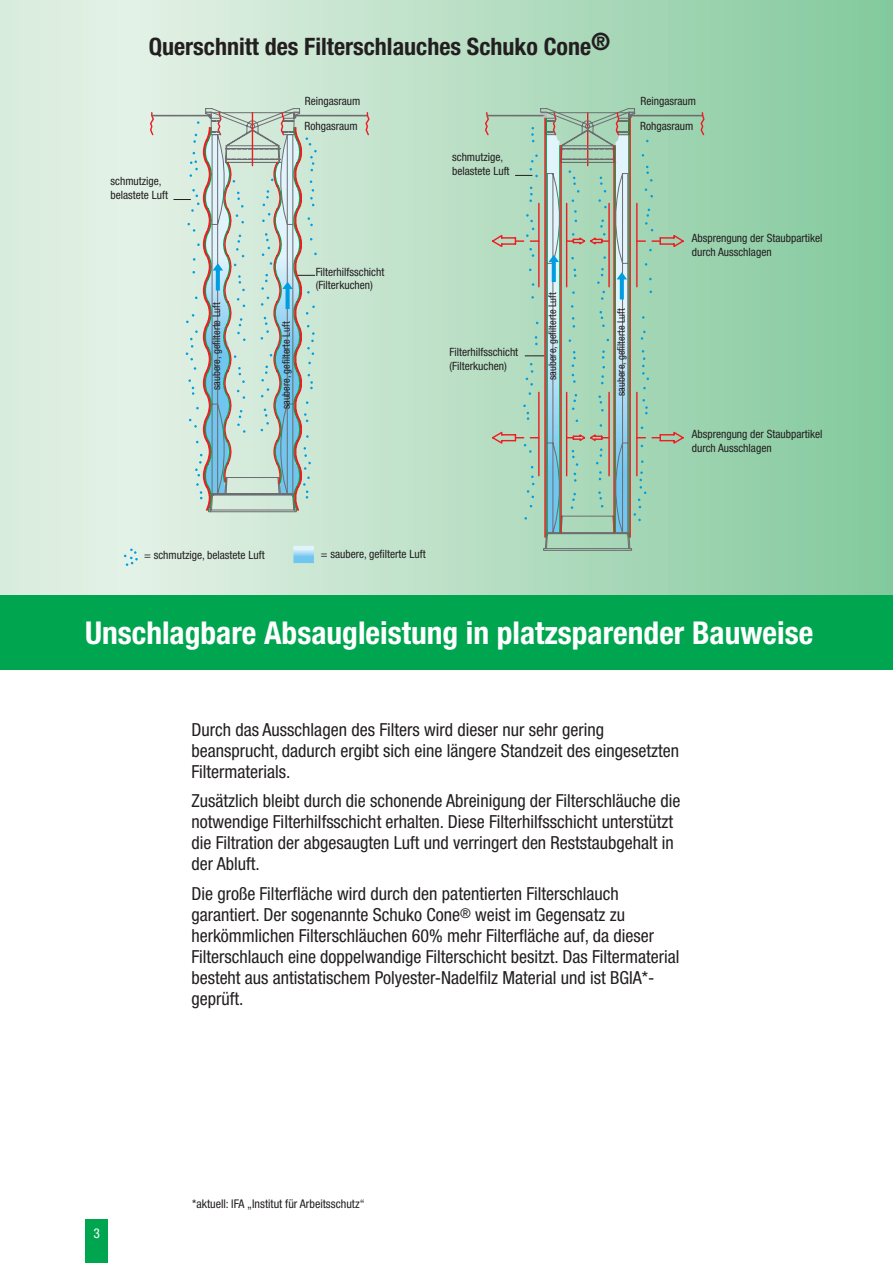
<style>
.page{position:relative;width:893px;height:1263px;background:#fff}
.page>*{position:absolute;margin:0;border:0;box-sizing:border-box;transform-origin:0 0}
.t1{font:700 condensed 31.5px "Helvetica Neue LT Pro";color:#fff}
.t2{font:700 condensed 24px "Helvetica Neue LT Pro";color:#231f20}
.t3{font:condensed 18px/21px "Helvetica Neue LT Pro";color:#231f20}
.t4{font:condensed 13.5px "Helvetica Neue LT Pro";color:#fff}
.t5{font:condensed 12px "Helvetica Neue LT Pro";color:#231f20}
.t6{font:condensed 11.4px/13.6px "Helvetica Neue LT Pro";color:#231f20}
.t7{font:condensed 10.5px "Helvetica Neue LT Pro";color:#231f20}
</style>
<div class="page">
<svg style="left:0;top:0;width:893px;height:595px;background:#b5ddc3"></svg>
<div style="left:0;top:595px;width:893px;height:75px;background:#00a54f"></div>
<hr style="left:629px;top:115px;width:74px;height:1px;background:#6c6d70">
<hr style="left:629px;top:116px;width:74px;height:1px;background:#6c6d70">
<svg style="left:487px;top:539px;width:145px;height:12px;background:#a6ccb3"></svg>
<svg style="left:700px;top:111px;width:5px;height:26px"></svg>
<svg style="left:203px;top:443px;width:429px;height:96px;background:#c3e2cc"></svg>
<svg style="left:317px;top:111px;width:167px;height:332px;background:#c1e2cb"></svg>
<svg style="left:293px;top:546px;width:21px;height:17px"></svg>
<svg style="left:124px;top:549px;width:14px;height:17px"></svg>
<svg style="left:149px;top:108px;width:168px;height:404px;background:#c4d9d1"></svg>
<svg style="left:484px;top:111px;width:201px;height:422px;background:#a6cbb4"></svg>
<div style="left:85px;top:1219px;width:23px;height:44px;background:#00a54f"></div>
<h2 class="t2" style="left:149px;top:32px;width:463px">Querschnitt des Filterschlauches Schuko Cone®</h2>
<p class="t6" style="left:111px;top:174px;width:59px">schmutzige, belastete Luft</p>
<p class="t7" style="left:210px;top:390px;width:89px;rotate:-90deg">saubere, gefilterte Luft</p>
<p class="t6" style="left:305px;top:94px;width:57px">Reingasraum</p>
<p class="t6" style="left:305px;top:119px;width:55px">Rohgasraum</p>
<p class="t7" style="left:280px;top:409px;width:89px;rotate:-90deg">saubere, gefilterte Luft</p>
<p class="t6" style="left:316px;top:265px;width:70px">Filterhilfsschicht (Filterkuchen)</p>
<p class="t6" style="left:452px;top:150px;width:59px">schmutzige, belastete Luft</p>
<p class="t6" style="left:450px;top:345px;width:70px">Filterhilfsschicht (Filterkuchen)</p>
<p class="t7" style="left:546px;top:380px;width:89px;rotate:-90deg">saubere, gefilterte Luft</p>
<p class="t6" style="left:641px;top:94px;width:57px">Reingasraum</p>
<p class="t6" style="left:640px;top:119px;width:55px">Rohgasraum</p>
<p class="t7" style="left:615px;top:396px;width:89px;rotate:-90deg">saubere, gefilterte Luft</p>
<p class="t6" style="left:692px;top:231px;width:132px">Absprengung der Staubpartikel durch Ausschlagen</p>
<p class="t6" style="left:692px;top:427px;width:132px">Absprengung der Staubpartikel durch Ausschlagen</p>
<p class="t6" style="left:144px;top:548px;width:122px">= schmutzige, belastete Luft</p>
<p class="t6" style="left:321px;top:547px;width:106px">= saubere, gefilterte Luft</p>
<h1 class="t1" style="left:85px;top:614px;width:730px">Unschlagbare Absaugleistung in platzsparender Bauweise</h1>
<p class="t3" style="left:191px;top:719px;width:489px">Durch das Ausschlagen des Filters wird dieser nur sehr gering beansprucht, dadurch ergibt sich eine längere Standzeit des eingesetzten<br>Filtermaterials.</p>
<p class="t3" style="left:191px;top:790px;width:490px">Zusätzlich bleibt durch die schonende Abreinigung der Filterschläuche die notwendige Filterhilfsschicht erhalten. Diese Filterhilfsschicht unterstützt die Filtration der abgesaugten Luft und verringert den Reststaubgehalt in der Abluft.</p>
<p class="t3" style="left:191px;top:883px;width:490px">Die große Filterfläche wird durch den patentierten Filterschlauch garantiert. Der sogenannte Schuko Cone<sup>®</sup> weist im Gegensatz zu herkömmlichen Filterschläuchen 60% mehr Filterfläche auf, da dieser Filterschlauch eine doppelwandige Filterschicht besitzt. Das Filtermaterial besteht aus antistatischem Polyester-Nadelfilz Material und ist BGIA*- geprüft.</p>
<p class="t4" style="left:93px;top:1225px;width:8px">3</p>
<p class="t5" style="left:192px;top:1196px;width:174px">*aktuell: IFA „Institut für Arbeitsschutz“</p>
</div>
